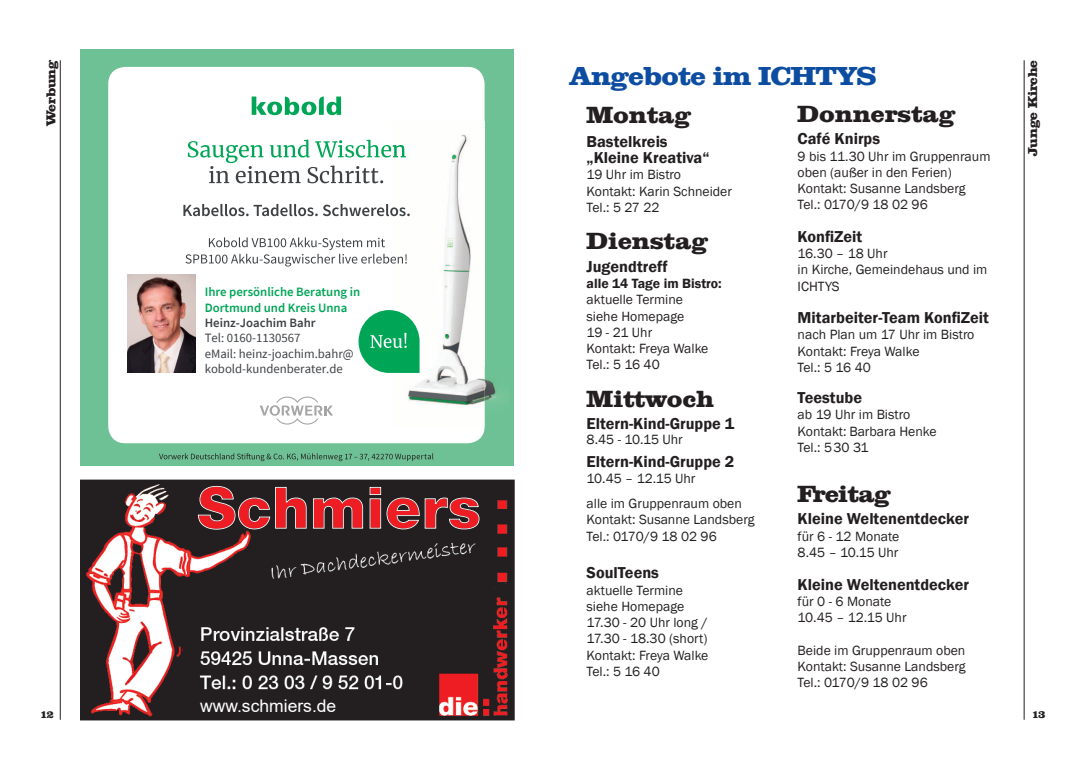
<style>
.page{position:relative;width:1085px;height:780px;background:#fff}
.page>*{position:absolute;margin:0;border:0;box-sizing:border-box;transform-origin:0 0}
.t1{font:25px "Clarendon";color:#0d4da1}
.t2{font:22.5px "Clarendon";letter-spacing:.025em;color:#231f20}
.t3{font:22.5px "Clarendon";letter-spacing:-.005em;color:#231f20}
.t4{font:17.5px "Arial";color:#fff}
.t5{font:600 16.25px/16.2px "Franklin Gothic";color:#231f20}
.t6{font:13.75px/16.2px "Franklin Gothic";color:#231f20}
.t7{font:600 13.75px "Franklin Gothic";color:#231f20}
.t8{font:12.75px/15.2px "Source Sans Pro";color:#3f4245}
.t9{font:600 12.75px/15.2px "Source Sans Pro";color:#00a656}
.t10{font:600 12.75px "Source Sans Pro";color:#3f4245}
.t11{font:12.5px "Clarendon";color:#231f20}
.t12{font:10px "Clarendon";color:#231f20}
</style>
<div class="page">
<hr style="left:60px;top:60px;width:1px;height:659px;background:#231f20">
<hr style="left:1023px;top:60px;width:1px;height:659px;background:#231f20">
<img style="left:82px;top:482px;width:430px;height:236px">
<svg style="left:198px;top:486px;width:281px;height:43px;background:#863336"></svg>
<div style="left:80px;top:480px;width:434px;height:240px;border:1px solid #231f20"></div>
<div style="left:200px;top:695px;width:221px;height:24px;background:#231f20"></div>
<div style="left:80px;top:49px;width:433px;height:416px;background:#6ec194"></div>
<svg style="left:159px;top:453px;width:274px;height:8px"></svg>
<div style="left:108px;top:67px;width:376px;height:376px;background:#fff;border-radius:17px"></div>
<svg style="left:251px;top:96px;width:90px;height:19px"></svg>
<svg style="left:260px;top:396px;width:73px;height:28px"></svg>
<img style="left:393px;top:121px;width:107px;height:306px">
<svg style="left:188px;top:140px;width:218px;height:43px"></svg>
<svg style="left:183px;top:204px;width:226px;height:12px"></svg>
<svg style="left:185px;top:237px;width:222px;height:29px"></svg>
<svg style="left:358px;top:310px;width:61px;height:63px"></svg>
<img style="left:127px;top:274px;width:68px;height:99px">
<p class="t11" style="left:43px;top:126px;width:67px;rotate:-90deg">Werbung</p>
<h1 class="t1" style="left:569px;top:60px;width:308px">Angebote im ICHTYS</h1>
<h2 class="t2" style="left:797px;top:99px;width:159px">Donnerstag</h2>
<p class="t5" style="left:797px;top:130px;width:84px">Café Knirps</p>
<p class="t6" style="left:797px;top:147px;width:194px">9 bis 11.30 Uhr im Gruppenraum oben (außer in den Ferien)<br>Kontakt: Susanne Landsberg<br>Tel.: 0170/9 18 02 96</p>
<p class="t5" style="left:797px;top:228px;width:66px">KonfiZeit</p>
<p class="t6" style="left:797px;top:245px;width:191px">16.30 – 18 Uhr<br>in Kirche, Gemeindehaus und im<br>ICHTYS</p>
<p class="t5" style="left:797px;top:309px;width:193px">Mitarbeiter-Team KonfiZeit</p>
<p class="t6" style="left:797px;top:326px;width:178px">nach Plan um 17 Uhr im Bistro<br>Kontakt: Freya Walke<br>Tel.: 5 16 40</p>
<p class="t5" style="left:797px;top:389px;width:66px">Teestube</p>
<p class="t6" style="left:797px;top:406px;width:140px">ab 19 Uhr im Bistro<br>Kontakt: Barbara Henke<br>Tel.: 5 30 31</p>
<h2 class="t3" style="left:797px;top:479px;width:94px">Freitag</h2>
<p class="t5" style="left:797px;top:510px;width:173px">Kleine Weltenentdecker</p>
<p class="t6" style="left:797px;top:527px;width:103px">für 6 - 12 Monate<br>8.45 – 10.15 Uhr</p>
<p class="t5" style="left:797px;top:575px;width:173px">Kleine Weltenentdecker</p>
<p class="t6" style="left:797px;top:592px;width:110px">für 0 - 6 Monate<br>10.45 – 12.15 Uhr</p>
<p class="t6" style="left:797px;top:641px;width:169px;text-align:justify">Beide im Gruppenraum oben Kontakt: Susanne Landsberg Tel.: 0170/9 18 02 96</p>
<h2 class="t2" style="left:586px;top:101px;width:106px">Montag</h2>
<p class="t5" style="left:586px;top:133px;width:124px">Bastelkreis „Kleine Kreativa“</p>
<p class="t6" style="left:586px;top:166px;width:147px">19 Uhr im Bistro<br>Kontakt: Karin Schneider<br>Tel.: 5 27 22</p>
<h2 class="t2" style="left:586px;top:227px;width:122px">Dienstag</h2>
<p class="t5" style="left:586px;top:258px;width:83px">Jugendtreff</p>
<p class="t7" style="left:586px;top:275px;width:137px">alle 14 Tage im Bistro:</p>
<p class="t6" style="left:586px;top:291px;width:123px">aktuelle Termine siehe Homepage<br>19 - 21 Uhr<br>Kontakt: Freya Walke<br>Tel.: 5 16 40</p>
<h2 class="t2" style="left:586px;top:384px;width:129px">Mittwoch</h2>
<p class="t5" style="left:586px;top:415px;width:149px">Eltern-Kind-Gruppe 1</p>
<p class="t6" style="left:586px;top:431px;width:98px">8.45 - 10.15 Uhr</p>
<p class="t5" style="left:586px;top:453px;width:149px">Eltern-Kind-Gruppe 2</p>
<p class="t6" style="left:586px;top:466px;width:157px;line-height:25px">10.45 – 12.15 Uhr<br>alle im Gruppenraum oben</p>
<p class="t6" style="left:586px;top:511px;width:169px">Kontakt: Susanne Landsberg<br>Tel.: 0170/9 18 02 96</p>
<p class="t5" style="left:586px;top:564px;width:74px">SoulTeens</p>
<p class="t6" style="left:586px;top:581px;width:123px">aktuelle Termine siehe Homepage<br>17.30 - 20 Uhr long /<br>17.30 - 18.30 (short)<br>Kontakt: Freya Walke<br>Tel.: 5 16 40</p>
<p class="t9" style="left:205px;top:284px;width:157px">Ihre persönliche Beratung in<br>Dortmund und Kreis Unna</p>
<p class="t10" style="left:205px;top:314px;width:112px">Heinz-Joachim Bahr</p>
<p class="t8" style="left:205px;top:330px;width:150px">Tel: 0160-1130567<br>eMail: heinz-joachim.bahr@ kobold-kundenberater.de</p>
<p class="t11" style="left:1024px;top:156px;width:98px;rotate:-90deg">Junge Kirche</p>
<p class="t4" style="left:200px;top:696px;width:138px">www.schmiers.de</p>
<p class="t12" style="left:40px;top:707px;width:15px">12</p>
<p class="t12" style="left:1031px;top:707px;width:15px">13</p>
</div>
